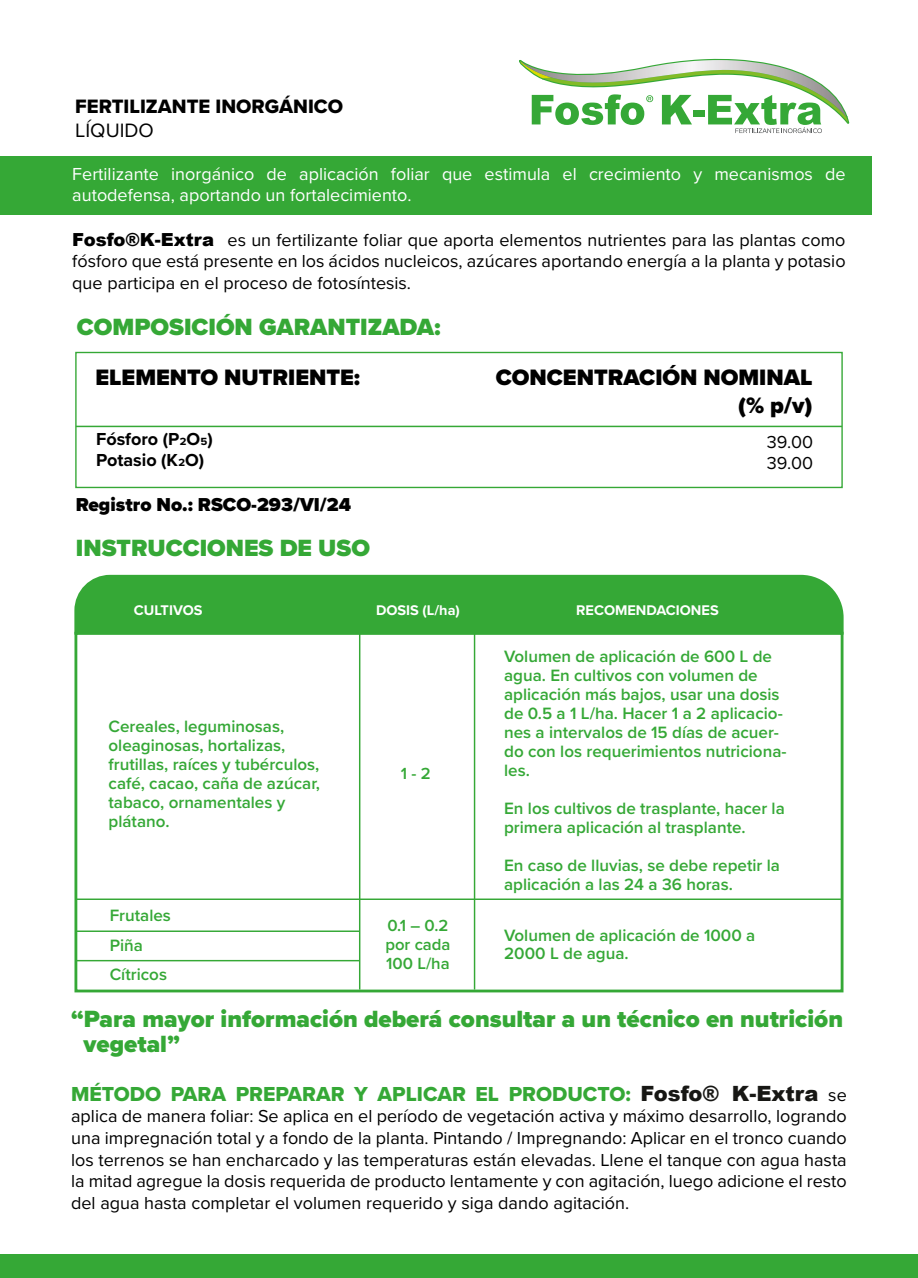
<style>
.page{position:relative;width:918px;height:1278px;background:#fff}
.page>*{position:absolute;margin:0;border:0;box-sizing:border-box;transform-origin:0 0}
.t1{font:900 24.3px/25.5px "Proxima Nova";color:#35a836}
.t2{font:900 23.1px/27.8px "Proxima Nova";color:#000;text-align:right}
.t3{font:21px "Proxima Nova Extrabld";color:#35a836}
.t4{font:20.1px "Proxima Nova Extrabld";color:#000}
.t5{font:20.1px "Proxima Nova";color:#000}
.t6{font:900 19.35px "Proxima Nova";color:#000}
.t7{font:18px/21.6px "Proxima Nova";color:#000;text-align:justify}
.t8{font:18px/21.6px "Proxima Nova";color:#fff}
.t9{font:700 18px/21.6px "Proxima Nova";color:#000}
.t10{font:600 16.95px/18.9px "Proxima Nova";color:#35a836}
.t11{font:600 16.65px/18.9px "Proxima Nova";color:#35a836}
.t12{font:700 14.55px "Proxima Nova";color:#fff}
.s1{font-family:"Arial";font-weight:900}
.s2{font-family:"Arial";font-weight:900;color:#171714}
.s3{font-family:"Proxima Nova";font-size:18px;color:#000}
</style>
<div class="page">
<div style="left:0;top:156px;width:872px;height:59px;background:#35a836"></div>
<div style="left:74px;top:574px;width:770px;height:62px;background:#35a836"></div>
<div style="left:74px;top:631px;width:770px;height:361px;border:3px solid #35a836"></div>
<hr style="left:359px;top:633px;width:1px;height:356px;background:#35a836">
<hr style="left:474px;top:633px;width:1px;height:356px;background:#35a836">
<hr style="left:76px;top:898px;width:766px;height:1px;background:#35a836">
<hr style="left:76px;top:930px;width:284px;height:1px;background:#35a836">
<hr style="left:76px;top:959px;width:284px;height:2px;background:#35a836">
<div style="left:0;top:1253px;width:918px;height:24px;background:#35a836"></div>
<div style="left:75px;top:352px;width:768px;height:136px;border:1px solid #35a836"></div>
<hr style="left:76px;top:425px;width:766px;height:2px;background:#35a836">
<svg style="left:519px;top:59px;width:330px;height:74px"></svg>
<p class="t4" style="left:75px;top:91px;width:269px">FERTILIZANTE INORGÁNICO</p>
<p class="t5" style="left:75px;top:115px;width:80px">LÍQUIDO</p>
<p class="t8" style="left:72px;top:162px;width:775px">Fertilizante inorgánico de aplicación foliar que estimula el crecimiento y mecanismos de autodefensa, aportando un fortalecimiento.</p>
<p class="t7" style="left:72px;top:228px;width:775px"><span class="s1">Fosfo®K-Extra</span> es un fertilizante foliar que aporta elementos nutrientes para las plantas como fósforo que está presente en los ácidos nucleicos, azúcares aportando energía a la planta y potasio que participa en el proceso de fotosíntesis.</p>
<h1 class="t1" style="left:77px;top:313px;width:365px">COMPOSICIÓN GARANTIZADA:</h1>
<p class="t2" style="left:95px;top:363px;width:266px">ELEMENTO NUTRIENTE:</p>
<p class="t9" style="left:96px;top:427px;width:118px">Fósforo (P2O5)<br>Potasio (K2O)</p>
<p class="t6" style="left:76px;top:490px;width:277px">Registro No.: RSCO-293/VI/24</p>
<h1 class="t1" style="left:76px;top:534px;width:296px">INSTRUCCIONES DE USO</h1>
<p class="t2" style="left:496px;top:363px;width:318px">CONCENTRACIÓN NOMINAL (% p/v)</p>
<p class="t7" style="left:767px;top:430px;width:48px">39.00<br>39.00</p>
<p class="t12" style="left:134px;top:599px;width:70px">CULTIVOS</p>
<p class="t10" style="left:109px;top:716px;width:213px">Cereales, leguminosas, oleaginosas, hortalizas, frutillas, raíces y tubérculos, café, cacao, caña de azúcar, tabaco, ornamentales y plátano.</p>
<p class="t10" style="left:110px;top:898px;width:63px;line-height:30.8px">Frutales<br>Piña</p>
<p class="t10" style="left:110px;top:964px;width:59px">Cítricos</p>
<p class="t12" style="left:376px;top:599px;width:85px">DOSIS (L/ha)</p>
<p class="t12" style="left:576px;top:599px;width:144px">RECOMENDACIONES</p>
<p class="t10" style="left:504px;top:646px;width:284px">Volumen de aplicación de 600 L de agua. En cultivos con volumen de aplicación más bajos, usar una dosis de 0.5 a 1 L/ha. Hacer 1 a 2 aplicacio&shy;nes a intervalos de 15 días de acuer&shy;do con los requerimientos nutriciona&shy;les.</p>
<p class="t10" style="left:504px;top:798px;width:282px">En los cultivos de trasplante, hacer la primera aplicación al trasplante.</p>
<p class="t10" style="left:504px;top:855px;width:277px">En caso de lluvias, se debe repetir la aplicación a las 24 a 36 horas.</p>
<p class="t10" style="left:504px;top:924px;width:253px">Volumen de aplicación de 1000 a<br>2000 L de agua.</p>
<p class="t11" style="left:401px;top:763px;width:31px">1 - 2</p>
<p class="t11" style="left:385px;top:915px;width:67px">0.1 – 0.2 por cada<br>100 L/ha</p>
<h1 class="t1" style="left:83px;top:1005px;width:761px;text-indent:-12px">“Para mayor información deberá consultar a un técnico en nutrición vegetal”</h1>
<p class="t3" style="left:71px;top:1077px;width:777px">MÉTODO PARA PREPARAR Y APLICAR EL PRODUCTO: <span class="s2">Fosfo® K-Extra</span> <span class="s3">se</span></p>
<p class="t7" style="left:71px;top:1104px;width:777px">aplica de manera foliar: Se aplica en el período de vegetación activa y máximo desarrollo, logrando una impregnación total y a fondo de la planta. Pintando / Impregnando: Aplicar en el tronco cuando los terrenos se han encharcado y las temperaturas están elevadas. Llene el tanque con agua hasta la mitad agregue la dosis requerida de producto lentamente y con agitación, luego adicione el resto del agua hasta completar el volumen requerido y siga dando agitación.</p>
</div>
